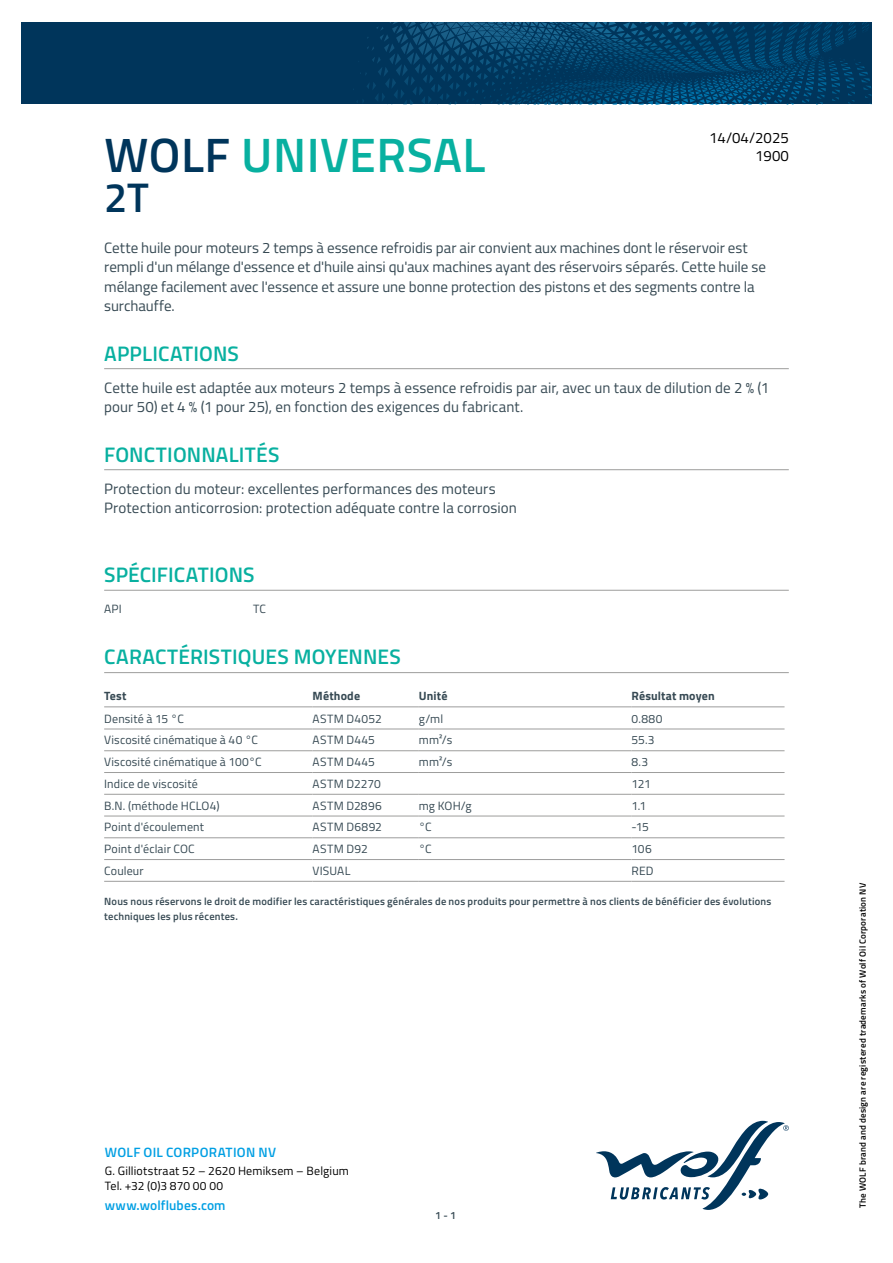
<style>
.page{position:relative;width:893px;height:1263px;background:#fff}
.page>*{position:absolute;margin:0;border:0;box-sizing:border-box;transform-origin:0 0}
.t1{font:600 48.3px "Titillium";letter-spacing:.01em;color:#08b0a0}
.t2{font:600 41.4px "Titillium";color:#00355b}
.t3{font:600 21px "Titillium";letter-spacing:.005em;color:#08b0a0}
.t4{font:15px/19.5px "Titillium";color:#364953}
.t5{font:15px/18px "Titillium";color:#000;text-align:right}
.t6{font:600 13.5px "Titillium";letter-spacing:.015em;color:#009fe3}
.t7{font:12px "Titillium";letter-spacing:.015em;color:#364953}
.t8{font:12px/14.4px "Titillium";letter-spacing:.015em;color:#000}
.t9{font:700 12px "Titillium";letter-spacing:.01em;color:#364953}
.t10{font:600 10.5px/15px "Titillium";letter-spacing:.02em;color:#364953}
.t11{font:600 9px "Titillium";letter-spacing:.025em;color:#000}
.s1{color:#00355b}
</style>
<div class="page">
<svg style="left:596px;top:1121px;width:193px;height:89px"></svg>
<svg style="left:21px;top:22px;width:851px;height:82px;background:#013b62"></svg>
<hr style="left:104px;top:368px;width:685px;height:1px;background:#9d9d9c">
<hr style="left:104px;top:469px;width:685px;height:1px;background:#9d9d9c">
<hr style="left:104px;top:590px;width:685px;height:1px;background:#9d9d9c">
<hr style="left:104px;top:672px;width:685px;height:1px;background:#9d9d9c">
<hr style="left:104px;top:706px;width:209px;height:1px;background:#9d9d9c">
<hr style="left:313px;top:706px;width:106px;height:1px;background:#9d9d9c">
<hr style="left:419px;top:706px;width:212px;height:1px;background:#9d9d9c">
<hr style="left:631px;top:706px;width:153px;height:1px;background:#9d9d9c">
<hr style="left:104px;top:729px;width:209px;height:1px;background:#9d9d9c">
<hr style="left:313px;top:729px;width:106px;height:1px;background:#9d9d9c">
<hr style="left:419px;top:729px;width:212px;height:1px;background:#9d9d9c">
<hr style="left:631px;top:729px;width:153px;height:1px;background:#9d9d9c">
<hr style="left:104px;top:750px;width:209px;height:1px;background:#9d9d9c">
<hr style="left:313px;top:750px;width:106px;height:1px;background:#9d9d9c">
<hr style="left:419px;top:750px;width:212px;height:1px;background:#9d9d9c">
<hr style="left:631px;top:750px;width:153px;height:1px;background:#9d9d9c">
<hr style="left:104px;top:772px;width:209px;height:1px;background:#9d9d9c">
<hr style="left:313px;top:772px;width:106px;height:1px;background:#9d9d9c">
<hr style="left:419px;top:772px;width:212px;height:1px;background:#9d9d9c">
<hr style="left:631px;top:772px;width:153px;height:1px;background:#9d9d9c">
<hr style="left:104px;top:794px;width:209px;height:1px;background:#9d9d9c">
<hr style="left:313px;top:794px;width:106px;height:1px;background:#9d9d9c">
<hr style="left:419px;top:794px;width:212px;height:1px;background:#9d9d9c">
<hr style="left:631px;top:794px;width:153px;height:1px;background:#9d9d9c">
<hr style="left:104px;top:816px;width:209px;height:1px;background:#9d9d9c">
<hr style="left:313px;top:816px;width:106px;height:1px;background:#9d9d9c">
<hr style="left:419px;top:816px;width:212px;height:1px;background:#9d9d9c">
<hr style="left:631px;top:816px;width:153px;height:1px;background:#9d9d9c">
<hr style="left:104px;top:837px;width:209px;height:1px;background:#9d9d9c">
<hr style="left:313px;top:837px;width:106px;height:1px;background:#9d9d9c">
<hr style="left:419px;top:837px;width:212px;height:1px;background:#9d9d9c">
<hr style="left:631px;top:837px;width:153px;height:1px;background:#9d9d9c">
<hr style="left:104px;top:859px;width:209px;height:1px;background:#9d9d9c">
<hr style="left:313px;top:859px;width:106px;height:1px;background:#9d9d9c">
<hr style="left:419px;top:859px;width:212px;height:1px;background:#9d9d9c">
<hr style="left:631px;top:859px;width:153px;height:1px;background:#9d9d9c">
<hr style="left:104px;top:881px;width:209px;height:1px;background:#9d9d9c">
<hr style="left:313px;top:881px;width:106px;height:1px;background:#9d9d9c">
<hr style="left:419px;top:881px;width:212px;height:1px;background:#9d9d9c">
<hr style="left:631px;top:881px;width:153px;height:1px;background:#9d9d9c">
<p class="t5" style="left:709px;top:128px;width:81px">14/04/2025<br>1900</p>
<h1 class="t1" style="left:104px;top:118px;width:383px"><span class="s1">WOLF</span> UNIVERSAL</h1>
<h2 class="t2" style="left:104px;top:166px;width:46px">2T</h2>
<p class="t4" style="left:104px;top:237px;width:663px">Cette huile pour moteurs 2 temps à essence refroidis par air convient aux machines dont le réservoir est rempli d'un mélange d'essence et d'huile ainsi qu'aux machines ayant des réservoirs séparés. Cette huile se mélange facilement avec l'essence et assure une bonne protection des pistons et des segments contre la surchauffe.</p>
<h3 class="t3" style="left:104px;top:337px;width:136px">APPLICATIONS</h3>
<p class="t4" style="left:104px;top:377px;width:667px">Cette huile est adaptée aux moteurs 2 temps à essence refroidis par air, avec un taux de dilution de 2 % (1 pour 50) et 4 % (1 pour 25), en fonction des exigences du fabricant.</p>
<h3 class="t3" style="left:104px;top:438px;width:177px">FONCTIONNALITÉS</h3>
<p class="t4" style="left:104px;top:478px;width:414px">Protection du moteur: excellentes performances des moteurs<br>Protection anticorrosion: protection adéquate contre la corrosion</p>
<h3 class="t3" style="left:104px;top:559px;width:152px">SPÉCIFICATIONS</h3>
<p class="t7" style="left:104px;top:600px;width:19px">API</p>
<p class="t7" style="left:253px;top:600px;width:15px">TC</p>
<h3 class="t3" style="left:104px;top:641px;width:298px">CARACTÉRISTIQUES MOYENNES</h3>
<p class="t9" style="left:104px;top:687px;width:24px">Test</p>
<p class="t9" style="left:313px;top:687px;width:49px">Méthode</p>
<p class="t9" style="left:419px;top:687px;width:30px">Unité</p>
<p class="t9" style="left:631px;top:687px;width:85px">Résultat moyen</p>
<p class="t7" style="left:104px;top:710px;width:81px">Densité à 15 °C</p>
<p class="t7" style="left:313px;top:710px;width:71px">ASTM D4052</p>
<p class="t7" style="left:419px;top:710px;width:26px">g/ml</p>
<p class="t7" style="left:631px;top:710px;width:32px">0.880</p>
<p class="t7" style="left:104px;top:731px;width:155px">Viscosité cinématique à 40 °C</p>
<p class="t7" style="left:313px;top:731px;width:64px">ASTM D445</p>
<p class="t7" style="left:419px;top:731px;width:35px">mm²/s</p>
<p class="t7" style="left:631px;top:731px;width:25px">55.3</p>
<p class="t7" style="left:104px;top:753px;width:159px">Viscosité cinématique à 100°C</p>
<p class="t7" style="left:313px;top:753px;width:64px">ASTM D445</p>
<p class="t7" style="left:419px;top:753px;width:35px">mm²/s</p>
<p class="t7" style="left:631px;top:753px;width:18px">8.3</p>
<p class="t7" style="left:104px;top:775px;width:95px">Indice de viscosité</p>
<p class="t7" style="left:313px;top:775px;width:70px">ASTM D2270</p>
<p class="t7" style="left:631px;top:775px;width:21px">121</p>
<p class="t7" style="left:104px;top:797px;width:117px">B.N. (méthode HCLO4)</p>
<p class="t7" style="left:313px;top:797px;width:71px">ASTM D2896</p>
<p class="t7" style="left:419px;top:797px;width:54px">mg KOH/g</p>
<p class="t7" style="left:631px;top:797px;width:16px">1.1</p>
<p class="t7" style="left:104px;top:818px;width:101px">Point d'écoulement</p>
<p class="t7" style="left:313px;top:818px;width:71px">ASTM D6892</p>
<p class="t7" style="left:419px;top:818px;width:14px">°C</p>
<p class="t7" style="left:631px;top:818px;width:19px">-15</p>
<p class="t7" style="left:104px;top:840px;width:92px">Point d'éclair COC</p>
<p class="t7" style="left:313px;top:840px;width:57px">ASTM D92</p>
<p class="t7" style="left:419px;top:840px;width:14px">°C</p>
<p class="t7" style="left:631px;top:840px;width:22px">106</p>
<p class="t7" style="left:104px;top:862px;width:41px">Couleur</p>
<p class="t7" style="left:313px;top:862px;width:39px">VISUAL</p>
<p class="t7" style="left:631px;top:862px;width:24px">RED</p>
<p class="t10" style="left:104px;top:893px;width:669px">Nous nous réservons le droit de modifier les caractéristiques générales de nos produits pour permettre à nos clients de bénéficier des évolutions techniques les plus récentes.</p>
<p class="t6" style="left:105px;top:1142px;width:173px">WOLF OIL CORPORATION NV</p>
<p class="t8" style="left:105px;top:1163px;width:246px">G. Gilliotstraat 52 – 2620 Hemiksem – Belgium<br>Tel. +32 (0)3 870 00 00</p>
<p class="t6" style="left:105px;top:1195px;width:122px">www.wolflubes.com</p>
<p class="t10" style="left:435px;top:1207px;width:22px">1 - 1</p>
<p class="t11" style="left:856px;top:1208px;width:326px;rotate:-90deg">The WOLF brand and design are registered trademarks of Wolf Oil Corporation NV</p>
</div>
